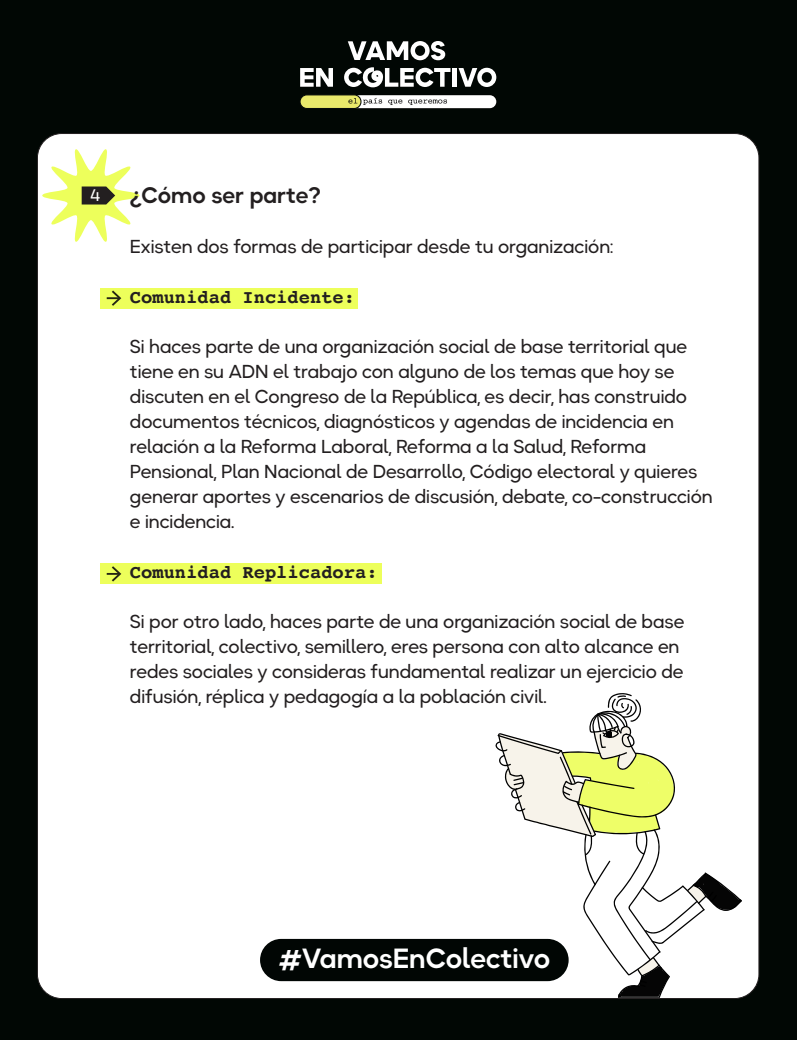
<style>
.page{position:relative;width:797px;height:1040px;background:#fff}
.page>*{position:absolute;margin:0;border:0;box-sizing:border-box;transform-origin:0 0}
.t1{font:600 27.75px "Okta Neue";color:#fff}
.t2{font:600 22.5px "Okta Neue";color:#231f20}
.t3{font:18.75px/25px "Okta Neue";color:#231f20}
.t4{font:700 18.75px "Courier";color:#231f20}
.t5{font:16.75px "Okta Neue";color:#fff}
</style>
<div class="page">
<div style="left:0;top:0;width:796px;height:1039px;background:#010704"></div>
<div style="left:299px;top:94px;width:62px;height:15px;border:1px solid #060b09;border-radius:7px"></div>
<svg style="left:300px;top:95px;width:196px;height:14px;background:#d2d3b2"></svg>
<svg style="left:347px;top:41px;width:98px;height:19px"></svg>
<svg style="left:300px;top:68px;width:33px;height:19px"></svg>
<svg style="left:344px;top:67px;width:106px;height:20px"></svg>
<hr style="left:452px;top:68px;width:4px;height:19px;background:#fff">
<svg style="left:458px;top:68px;width:38px;height:19px"></svg>
<div style="left:37px;top:133px;width:721px;height:865px;background:#fff;border-radius:24px"></div>
<div style="left:260px;top:938px;width:308px;height:43px;background:#010604;border-radius:21px"></div>
<div style="left:100px;top:288px;width:257px;height:20px;background:#edff5b"></div>
<div style="left:100px;top:563px;width:281px;height:21px;background:#edff5b"></div>
<svg style="left:42px;top:149px;width:97px;height:93px"></svg>
<svg style="left:107px;top:290px;width:14px;height:16px"></svg>
<svg style="left:107px;top:566px;width:14px;height:15px"></svg>
<svg style="left:494px;top:693px;width:247px;height:304px"></svg>
<p class="t5" style="left:90px;top:182px;width:11px">4</p>
<p class="t2" style="left:130px;top:177px;width:193px">¿Cómo ser parte?</p>
<p class="t3" style="left:130px;top:234px;width:484px">Existen dos formas de participar desde tu organización:</p>
<p class="t4" style="left:130px;top:282px;width:227px">Comunidad Incidente:</p>
<p class="t3" style="left:130px;top:334px;width:584px">Si haces parte de una organización social de base territorial que tiene en su ADN el trabajo con alguno de los temas que hoy se discuten en el Congreso de la República, es decir, has construido documentos técnicos, diagnósticos y agendas de incidencia en relación a la Reforma Laboral, Reforma a la Salud, Reforma Pensional, Plan Nacional de Desarrollo, Código electoral y quieres generar aportes y escenarios de discusión, debate, co-construcción e incidencia.</p>
<p class="t4" style="left:130px;top:557px;width:249px">Comunidad Replicadora:</p>
<p class="t3" style="left:130px;top:609px;width:555px">Si por otro lado, haces parte de una organización social de base territorial, colectivo, semillero, eres persona con alto alcance en redes sociales y consideras fundamental realizar un ejercicio de difusión, réplica y pedagogía a la población civil.</p>
<h1 class="t1" style="left:278px;top:936px;width:273px">#VamosEnColectivo</h1>
</div>
